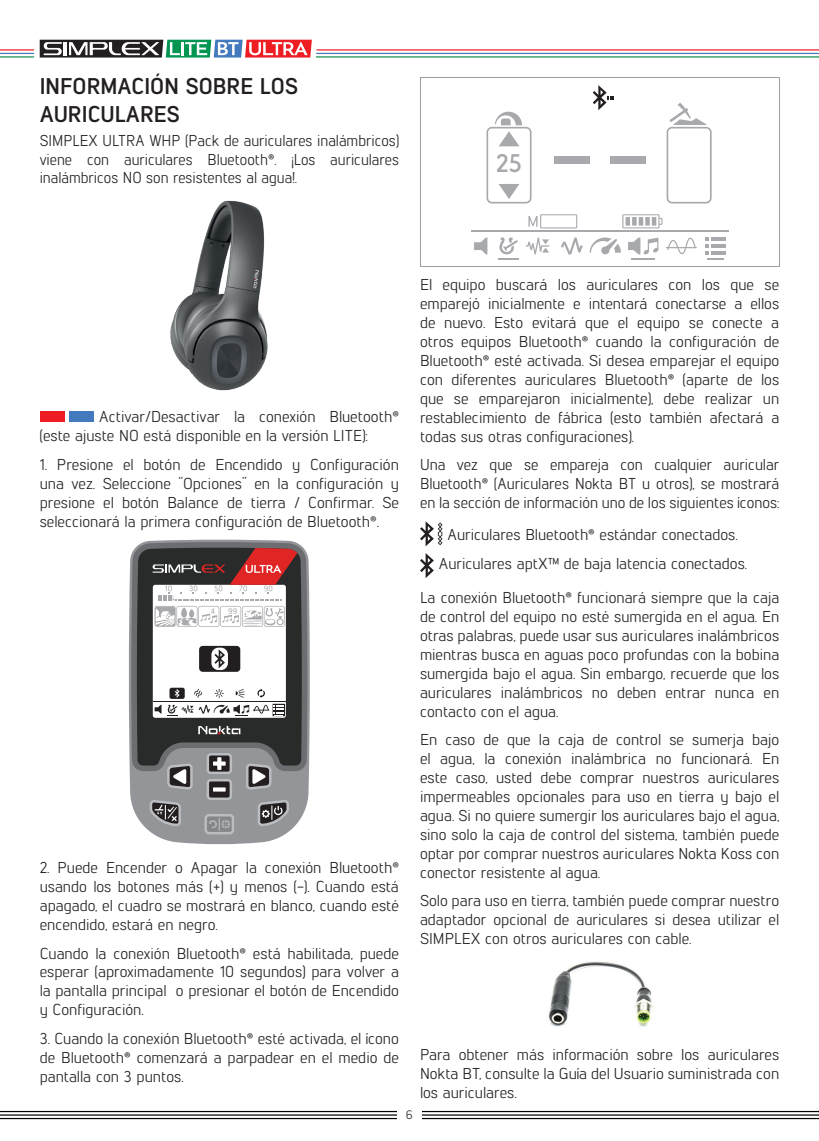
<style>
.page{position:relative;width:819px;height:1141px;background:#fff}
.page>*{position:absolute;margin:0;border:0;box-sizing:border-box;transform-origin:0 0}
.t1{font:700 25.55px "Lintel";color:#a8a9ad}
.t2{font:700 22.75px/27.3px "Lintel";color:#231f20}
.t3{font:15.75px/18.9px "Lintel";color:#231f20;text-align:justify}
.t4{font:15.75px/18.9px "Lintel";color:#231f20;text-align:justify;scale:.96 1}
.t5{font:12.25px "Lintel";color:#231f20}
.t6{font:500 8.05px "Lintel";color:#a8a9ad}
.s1{font-family:"Myriad Pro"}
</style>
<div class="page">
<hr style="left:0;top:1118px;width:819px;height:1px;background:#000">
<hr style="left:0;top:1111px;width:819px;height:1px;background:#000">
<hr style="left:0;top:1114px;width:819px;height:2px;background:#000">
<hr style="left:316px;top:56px;width:503px;height:2px;background:#14924f">
<hr style="left:317px;top:49px;width:502px;height:2px;background:#ec1d25">
<hr style="left:316px;top:53px;width:503px;height:1px;background:#4379bd">
<div style="left:397px;top:1105px;width:24px;height:18px;background:#fff"></div>
<hr style="left:0;top:56px;width:34px;height:2px;background:#14924f">
<hr style="left:0;top:49px;width:34px;height:2px;background:#ec1d25">
<hr style="left:0;top:53px;width:34px;height:1px;background:#4379bd">
<svg style="left:40px;top:40px;width:272px;height:18px"></svg>
<img style="left:170px;top:200px;width:98px;height:191px">
<div style="left:40px;top:411px;width:24px;height:11px;background:#ee1d23"></div>
<div style="left:69px;top:411px;width:25px;height:11px;background:#4379bd"></div>
<svg style="left:129px;top:539px;width:181px;height:306px"></svg>
<svg style="left:131px;top:542px;width:177px;height:229px;background:#78797c"></svg>
<svg style="left:136px;top:547px;width:166px;height:287px"></svg>
<svg style="left:420px;top:77px;width:359px;height:189px"></svg>
<svg style="left:561px;top:238px;width:21px;height:16px"></svg>
<svg style="left:474px;top:238px;width:13px;height:16px"></svg>
<svg style="left:526px;top:238px;width:23px;height:16px"></svg>
<svg style="left:589px;top:238px;width:32px;height:16px"></svg>
<svg style="left:665px;top:238px;width:31px;height:16px"></svg>
<hr style="left:710px;top:238px;width:15px;height:3px;background:#a8a9ad">
<hr style="left:710px;top:244px;width:15px;height:4px;background:#a8a9ad">
<hr style="left:710px;top:251px;width:15px;height:3px;background:#a8a9ad">
<svg style="left:498px;top:238px;width:21px;height:21px"></svg>
<svg style="left:628px;top:238px;width:30px;height:21px"></svg>
<svg style="left:705px;top:238px;width:18px;height:21px"></svg>
<hr style="left:471px;top:231px;width:257px;height:1px;background:#a8a9ad">
<svg style="left:666px;top:103px;width:45px;height:100px"></svg>
<svg style="left:486px;top:112px;width:45px;height:91px"></svg>
<svg style="left:592px;top:85px;width:22px;height:25px"></svg>
<div style="left:554px;top:156px;width:36px;height:8px;background:#a8a9ad"></div>
<div style="left:609px;top:156px;width:36px;height:8px;background:#a8a9ad"></div>
<svg style="left:420px;top:521px;width:22px;height:25px"></svg>
<svg style="left:420px;top:553px;width:14px;height:25px"></svg>
<img style="left:548px;top:961px;width:105px;height:66px">
<h2 class="t2" style="left:40px;top:71px;width:260px">INFORMACIÓN SOBRE LOS<br>AURICULARES</h2>
<p class="t4" style="left:40px;top:130px;width:376px">SIMPLEX ULTRA WHP (Pack de auriculares inalámbricos) viene con auriculares Bluetooth<span class="s1">®</span>. ¡Los auriculares inalámbricos NO son resistentes al agua!.</p>
<h1 class="t1" style="left:496px;top:146px;width:28px">25</h1>
<p class="t3" style="left:40px;top:406px;width:361px;text-indent:60px">Activar/Desactivar la conexión Bluetooth<span class="s1">® </span>(este ajuste NO está disponible en la versión LITE):</p>
<p class="t3" style="left:40px;top:454px;width:361px">1. Presione el botón de Encendido y Configuración una vez. Seleccione ‘’Opciones’’ en la configuración y presione el botón Balance de tierra / Confirmar. Se seleccionará la primera configuración de Bluetooth<span class="s1">®</span>.</p>
<p class="t6" style="left:211px;top:605px;width:6px">4</p>
<p class="t6" style="left:228px;top:605px;width:11px">99</p>
<p class="t3" style="left:40px;top:857px;width:361px">2. Puede Encender o Apagar la conexión Bluetooth<span class="s1">® </span>usando los botones más (+) y menos (-). Cuando está apagado, el cuadro se mostrará en blanco, cuando esté encendido, estará en negro.</p>
<p class="t3" style="left:40px;top:943px;width:361px">Cuando la conexión Bluetooth<span class="s1">®</span> está habilitada, puede esperar (aproximadamente 10 segundos) para volver a la pantalla principal o presionar el botón de Encendido y Configuración.</p>
<p class="t3" style="left:40px;top:1028px;width:361px">3. Cuando la conexión Bluetooth<span class="s1">®</span> esté activada, el ícono de Bluetooth<span class="s1">®</span> comenzará a parpadear en el medio de pantalla con 3 puntos.</p>
<p class="t3" style="left:420px;top:275px;width:361px">El equipo buscará los auriculares con los que se emparejó inicialmente e intentará conectarse a ellos de nuevo. Esto evitará que el equipo se conecte a otros equipos Bluetooth<span class="s1">®</span> cuando la configuración de Bluetooth<span class="s1">®</span> esté activada. Si desea emparejar el equipo con diferentes auriculares Bluetooth<span class="s1">®</span> (aparte de los que se emparejaron inicialmente), debe realizar un restablecimiento de fábrica (esto también afectará a todas sus otras configuraciones).</p>
<p class="t3" style="left:420px;top:455px;width:361px">Una vez que se empareja con cualquier auricular Bluetooth<span class="s1">®</span> (Auriculares Nokta BT u otros), se mostrará en la sección de información uno de los siguientes íconos:</p>
<p class="t3" style="left:439px;top:519px;width:310px;line-height:29.4px;text-align:center">Auriculares Bluetooth<span class="s1">®</span> estándar conectados.<br>Auriculares aptX™ de baja latencia conectados.</p>
<p class="t3" style="left:420px;top:587px;width:361px">La conexión Bluetooth<span class="s1">®</span> funcionará siempre que la caja de control del equipo no esté sumergida en el agua. En otras palabras, puede usar sus auriculares inalámbricos mientras busca en aguas poco profundas con la bobina sumergida bajo el agua. Sin embargo, recuerde que los auriculares inalámbricos no deben entrar nunca en contacto con el agua.</p>
<p class="t3" style="left:420px;top:729px;width:361px">En caso de que la caja de control se sumerja bajo el agua, la conexión inalámbrica no funcionará. En este caso, usted debe comprar nuestros auriculares impermeables opcionales para uso en tierra y bajo el agua. Si no quiere sumergir los auriculares bajo el agua, sino solo la caja de control del sistema, también puede optar por comprar nuestros auriculares Nokta Koss con conector resistente al agua.</p>
<p class="t3" style="left:420px;top:891px;width:361px">Solo para uso en tierra, también puede comprar nuestro adaptador opcional de auriculares si desea utilizar el SIMPLEX con otros auriculares con cable.</p>
<p class="t5" style="left:406px;top:1107px;width:9px">6</p>
<p class="t3" style="left:420px;top:1044px;width:361px">Para obtener más información sobre los auriculares Nokta BT, consulte la Guía del Usuario suministrada con los auriculares.</p>
</div>
